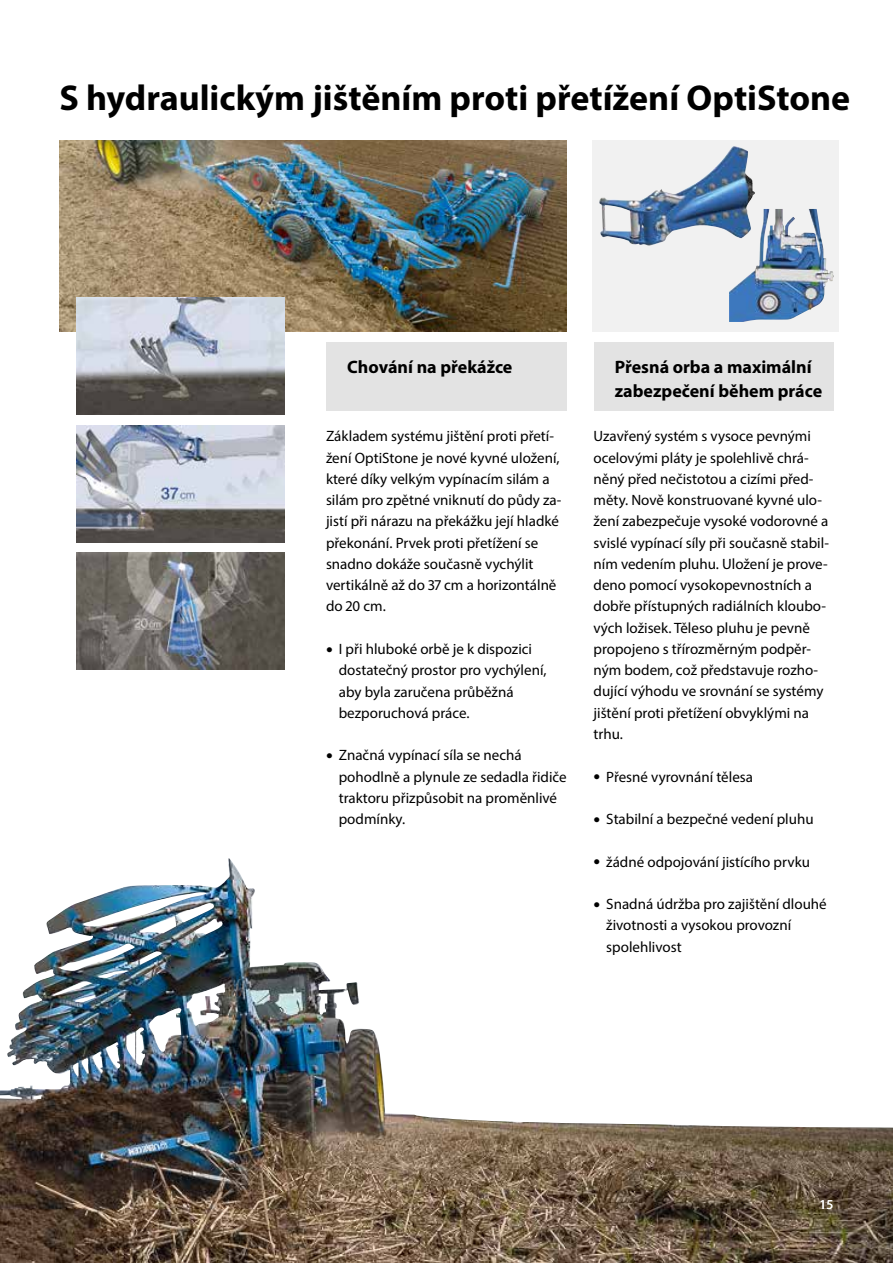
<style>
.page{position:relative;width:893px;height:1263px;background:#fff}
.page>*{position:absolute;margin:0;border:0;box-sizing:border-box;transform-origin:0 0}
.t1{font:700 36px "Myriad Pro";color:#000}
.t2{font:700 18px/24px "Myriad Pro";color:#000}
.t3{font:15px/21.3px "Myriad Pro";color:#000}
.t4{font:13.5px "Myriad Pro";color:#fff}
.s1{font-size:24px}
</style>
<div class="page">
<img style="left:0;top:861px;width:893px;height:402px">
<div style="left:592px;top:140px;width:247px;height:192px;background:#f1f1f1"></div>
<img style="left:60px;top:140px;width:507px;height:192px">
<div style="left:326px;top:342px;width:241px;height:68px;background:#e3e3e3"></div>
<div style="left:594px;top:342px;width:239px;height:68px;background:#e3e3e3"></div>
<img style="left:729px;top:209px;width:105px;height:113px">
<img style="left:599px;top:146px;width:156px;height:100px">
<img style="left:76px;top:425px;width:208px;height:117px">
<img style="left:77px;top:553px;width:208px;height:117px">
<img style="left:77px;top:297px;width:208px;height:118px">
<h1 class="t1" style="left:60px;top:74px;width:792px">S hydraulickým jištěním proti přetížení OptiStone</h1>
<p class="t2" style="left:347px;top:354px;width:167px">Chování na překážce</p>
<p class="t2" style="left:615px;top:354px;width:209px">Přesná orba a maximální zabezpečení během práce</p>
<p class="t3" style="left:326px;top:425px;width:237px">Základem systému jištění proti přetí&shy;žení OptiStone je nové kyvné uložení, které díky velkým vypínacím silám a silám pro zpětné vniknutí do půdy za&shy;jistí při nárazu na překážku její hladké překonání. Prvek proti přetížení se snadno dokáže současně vychýlit vertikálně až do 37 cm a horizontálně do 20 cm.</p>
<p class="t3" style="left:339px;top:638px;width:209px;text-indent:-13px"><span class="s1">•</span> I při hluboké orbě je k dispozici dostatečný prostor pro vychýlení, aby byla zaručena průběžná bezporuchová práce.</p>
<p class="t3" style="left:339px;top:744px;width:229px;text-indent:-13px"><span class="s1">•</span> Značná vypínací síla se nechá pohodlně a plynule ze sedadla řidiče traktoru přizpůsobit na proměnlivé podmínky.</p>
<p class="t3" style="left:594px;top:425px;width:237px">Uzavřený systém s vysoce pevnými ocelovými pláty je spolehlivě chrá&shy;něný před nečistotou a cizími před&shy;měty. Nově konstruované kyvné ulo&shy;žení zabezpečuje vysoké vodorovné a svislé vypínací síly při současně stabil&shy;ním vedením pluhu. Uložení je prove&shy;deno pomocí vysokopevnostních a dobře přístupných radiálních kloubo&shy;vých ložisek. Těleso pluhu je pevně propojeno s třírozměrným podpěr&shy;ným bodem, což představuje rozho&shy;dující výhodu ve srovnání se systémy jištění proti přetížení obvyklými na trhu.</p>
<p class="t3" style="left:594px;top:766px;width:161px"><span class="s1">•</span> Přesné vyrovnání tělesa</p>
<p class="t3" style="left:594px;top:808px;width:222px"><span class="s1">•</span> Stabilní a bezpečné vedení pluhu</p>
<p class="t3" style="left:594px;top:851px;width:218px"><span class="s1">•</span> žádné odpojování jistícího prvku</p>
<p class="t3" style="left:606px;top:893px;width:222px;text-indent:-13px"><span class="s1">•</span> Snadná údržba pro zajištění dlouhé životnosti a vysokou provozní spolehlivost</p>
<p class="t4" style="left:820px;top:1196px;width:15px">15</p>
</div>
